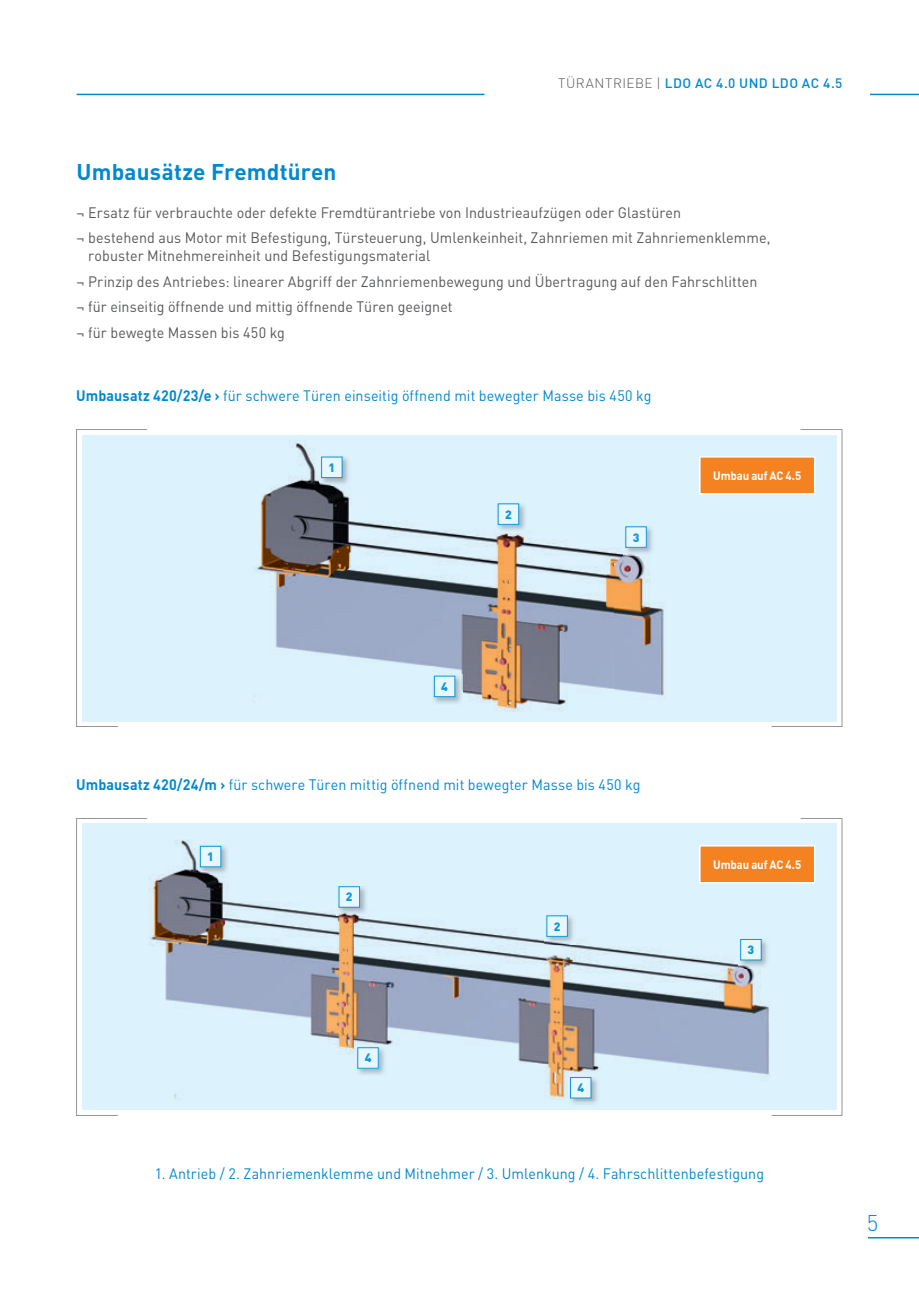
<style>
.page{position:relative;width:919px;height:1289px;background:#fff}
.page>*{position:absolute;margin:0;border:0;box-sizing:border-box;transform-origin:0 0}
.t1{font:700 22.5px "DIN";letter-spacing:.005em;color:#0089cf}
.t2{font:300 22.5px "DIN";color:#0089cf}
.t3{font:15px "DIN";letter-spacing:.005em;color:#0089cf;scale:.95 1}
.t4{font:15px/25.5px "DIN";letter-spacing:.005em;color:#57585a;scale:.95 1}
.t5{font:15px/25.5px "DIN";letter-spacing:.005em;color:#57585a}
.t6{font:500 13.5px "DIN";letter-spacing:.035em;color:#0089cf}
.t7{font:700 12px "DIN";letter-spacing:-.015em;color:#fff;scale:.95 1}
.t8{font:900 12px "DIN";color:#0e98d7}
.s1{font-weight:300;color:#57585a}
.s2{font-weight:700}
</style>
<div class="page">
<hr style="left:867px;top:1236px;width:51px;height:2px;background:#0089cf">
<hr style="left:77px;top:94px;width:407px;height:1px;background:#0089cf">
<hr style="left:870px;top:94px;width:48px;height:1px;background:#0089cf">
<div style="left:82px;top:435px;width:754px;height:286px;background:#dcf2fc"></div>
<img style="left:253px;top:441px;width:411px;height:270px">
<svg style="left:76px;top:429px;width:72px;height:298px"></svg>
<svg style="left:770px;top:429px;width:72px;height:298px"></svg>
<img style="left:319px;top:455px;width:31px;height:30px">
<div style="left:321px;top:457px;width:21px;height:20px;background:#e8f6fd"></div>
<div style="left:321px;top:456px;width:21px;height:22px;border:1px solid #0e98d7"></div>
<img style="left:496px;top:502px;width:30px;height:30px">
<div style="left:498px;top:504px;width:20px;height:20px;background:#e8f6fd"></div>
<img style="left:623px;top:524px;width:31px;height:31px">
<div style="left:625px;top:527px;width:21px;height:20px;background:#e8f6fd"></div>
<img style="left:432px;top:674px;width:31px;height:30px">
<div style="left:434px;top:676px;width:21px;height:20px;background:#e8f6fd"></div>
<div style="left:434px;top:675px;width:21px;height:22px;border:1px solid #0e98d7"></div>
<div style="left:699px;top:457px;width:115px;height:37px;background:#f58220"></div>
<div style="left:699px;top:456px;width:116px;height:38px;border:2px solid #fff"></div>
<div style="left:82px;top:823px;width:754px;height:287px;background:#dcf2fc"></div>
<img style="left:149px;top:840px;width:621px;height:259px">
<svg style="left:76px;top:818px;width:71px;height:298px"></svg>
<svg style="left:770px;top:818px;width:72px;height:298px"></svg>
<img style="left:198px;top:844px;width:31px;height:30px">
<div style="left:200px;top:846px;width:21px;height:20px;background:#e8f6fd"></div>
<div style="left:200px;top:846px;width:21px;height:21px;border:1px solid #0e98d7"></div>
<img style="left:337px;top:884px;width:30px;height:31px">
<div style="left:339px;top:886px;width:20px;height:21px;background:#e8f6fd"></div>
<div style="left:338px;top:886px;width:22px;height:21px;border:1px solid #0e98d7"></div>
<img style="left:738px;top:937px;width:31px;height:31px">
<div style="left:740px;top:939px;width:21px;height:21px;background:#e8f6fd"></div>
<div style="left:740px;top:939px;width:21px;height:21px;border:1px solid #0e98d7"></div>
<img style="left:355px;top:1045px;width:31px;height:31px">
<div style="left:358px;top:1047px;width:20px;height:21px;background:#e8f6fd"></div>
<div style="left:357px;top:1047px;width:21px;height:21px;border:1px solid #0e98d7"></div>
<div style="left:699px;top:845px;width:115px;height:37px;background:#f58220"></div>
<div style="left:699px;top:845px;width:116px;height:38px;border:2px solid #fff"></div>
<img style="left:568px;top:1075px;width:31px;height:29px">
<div style="left:570px;top:1077px;width:21px;height:20px;background:#e8f6fd"></div>
<div style="left:570px;top:1077px;width:21px;height:21px;border:1px solid #0e98d7"></div>
<img style="left:544px;top:913px;width:31px;height:31px">
<div style="left:547px;top:915px;width:20px;height:21px;background:#e8f6fd"></div>
<p class="t6" style="left:558px;top:74px;width:286px"><span class="s1">TÜRANTRIEBE |</span> LDO AC 4.0 UND LDO AC 4.5</p>
<h1 class="t1" style="left:77px;top:157px;width:261px">Umbausätze Fremdtüren</h1>
<p class="t5" style="left:77px;top:199px;width:695px">¬ Ersatz für verbrauchte oder defekte Fremdtürantriebe von Industrieaufzügen oder Glastüren<br>¬ bestehend aus Motor mit Befestigung, Türsteuerung, Umlenkeinheit, Zahnriemen mit Zahnriemenklemme,</p>
<p class="t4" style="left:77px;top:243px;width:718px;text-indent:12px">robuster Mitnehmereinheit und Befestigungsmaterial<br>¬ Prinzip des Antriebes: linearer Abgriff der Zahnriemenbewegung und Übertragung auf den Fahrschlitten ¬ für einseitig öffnende und mittig öffnende Türen geeignet<br>¬ für bewegte Massen bis 450 kg</p>
<p class="t3" style="left:76px;top:386px;width:607px"><span class="s2">Umbausatz 420/23/e ›</span> für schwere Türen einseitig öffnend mit bewegter Masse bis 450 kg</p>
<p class="t8" style="left:328px;top:459px;width:8px">1</p>
<p class="t8" style="left:505px;top:506px;width:8px">2</p>
<p class="t8" style="left:632px;top:529px;width:8px">3</p>
<p class="t7" style="left:713px;top:468px;width:94px">Umbau auf AC 4.5</p>
<p class="t8" style="left:441px;top:678px;width:8px">4</p>
<p class="t3" style="left:76px;top:775px;width:595px"><span class="s2">Umbausatz 420/24/m ›</span> für schwere Türen mittig öffnend mit bewegter Masse bis 450 kg</p>
<p class="t8" style="left:207px;top:848px;width:8px">1</p>
<p class="t8" style="left:346px;top:889px;width:8px">2</p>
<p class="t8" style="left:364px;top:1050px;width:8px">4</p>
<p class="t8" style="left:553px;top:918px;width:8px">2</p>
<p class="t8" style="left:577px;top:1079px;width:8px">4</p>
<p class="t7" style="left:713px;top:857px;width:94px">Umbau auf AC 4.5</p>
<p class="t8" style="left:747px;top:941px;width:8px">3</p>
<p class="t3" style="left:155px;top:1164px;width:643px">1. Antrieb / 2. Zahnriemenklemme und Mitnehmer / 3. Umlenkung / 4. Fahrschlittenbefestigung</p>
<h1 class="t2" style="left:866px;top:1208px;width:13px">5</h1>
</div>
